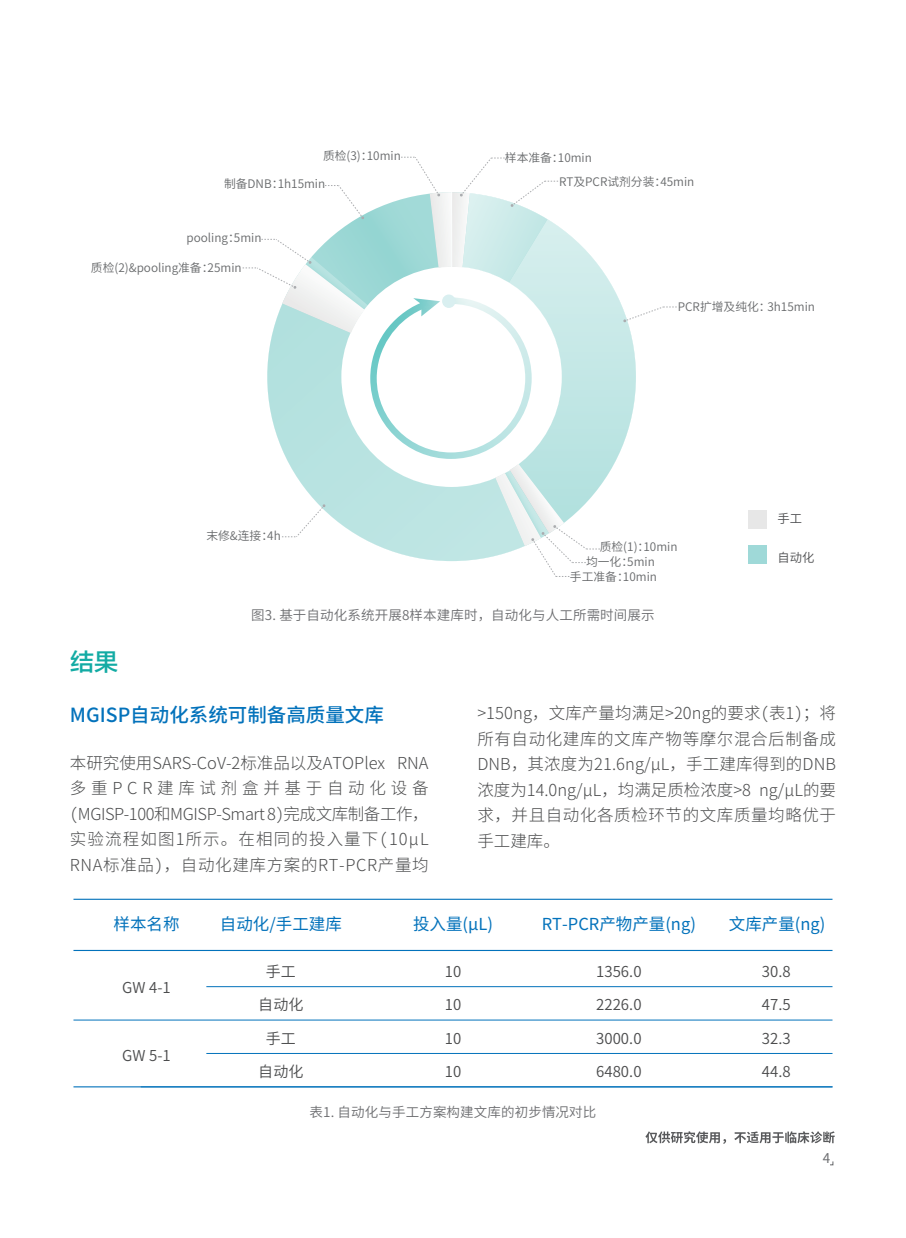
<style>
.page{position:relative;width:906px;height:1238px;background:#fff}
.page>*{position:absolute;margin:0;border:0;box-sizing:border-box;transform-origin:0 0}
.t1{font:24px "FZLTZHJW GB1 0";color:#13aba4}
.t2{font:500 19.5px "Source Han Sans CN";color:#0372bb}
.t3{font:300 16.5px/25.5px "Source Han Sans CN";letter-spacing:.035em;color:#4b4c4d;text-align:justify}
.t4{font:16.5px "Source Han Sans CN";color:#0372bb}
.t5{font:15px "Source Han Sans CN";letter-spacing:.005em;color:#4b4c4d}
.t6{font:13.5px "Source Han Sans CN";letter-spacing:.01em;color:#6c6d70}
.t7{font:13.5px "Source Han Sans CN";color:#6d6e71}
.t8{font:12.3px "Source Han Sans CN";color:#4e4f51}
.t9{font:11.7px/23.2px "Source Han Sans CN";color:#67696b}
</style>
<div class="page">
<svg style="left:645px;top:1131px;width:189px;height:12px"></svg>
<div style="left:748px;top:509px;width:18px;height:19px;background:#e7e7e7"></div>
<div style="left:748px;top:545px;width:18px;height:18px;background:#9fd9d8"></div>
<svg style="left:601px;top:269px;width:35px;height:216px"></svg>
<svg style="left:623px;top:307px;width:54px;height:15px"></svg>
<svg style="left:242px;top:157px;width:359px;height:420px"></svg>
<hr style="left:206px;top:1053px;width:626px;height:1px;background:#0372bb">
<hr style="left:206px;top:986px;width:626px;height:1px;background:#0372bb">
<hr style="left:73px;top:1019px;width:759px;height:1px;background:#0372bb">
<hr style="left:73px;top:1086px;width:759px;height:1px;background:#0372bb">
<hr style="left:73px;top:949px;width:759px;height:2px;background:#0372bb">
<hr style="left:73px;top:898px;width:759px;height:1px;background:#0372bb">
<p class="t9" style="left:323px;top:144px;width:79px">质检(3)：10min</p>
<p class="t9" style="left:224px;top:172px;width:103px">制备DNB：1h15min</p>
<p class="t9" style="left:186px;top:226px;width:76px">pooling：5min</p>
<p class="t9" style="left:91px;top:256px;width:152px">质检(2)&amp;pooling准备：25min</p>
<p class="t9" style="left:206px;top:524px;width:76px">末修&amp;连接：4h</p>
<p class="t9" style="left:559px;top:147px;width:137px;text-indent:-54px">样本准备：10min<br>RT及PCR试剂分装：45min</p>
<p class="t9" style="left:678px;top:295px;width:139px">PCR扩增及纯化：3h15min</p>
<p class="t9" style="left:600px;top:535px;width:79px">质检(1)：10min</p>
<p class="t9" style="left:586px;top:550px;width:70px">均一化：5min</p>
<p class="t9" style="left:570px;top:565px;width:88px">手工准备：10min</p>
<p class="t8" style="left:777px;top:512px;width:26px">手工</p>
<p class="t8" style="left:777px;top:550px;width:38px">自动化</p>
<h1 class="t1" style="left:70px;top:648px;width:49px">结果</h1>
<p class="t6" style="left:251px;top:608px;width:405px">图3. 基于自动化系统开展8样本建库时，自动化与人工所需时间展示</p>
<p class="t2" style="left:70px;top:703px;width:315px">MGISP自动化系统可制备高质量文库</p>
<p class="t3" style="left:70px;top:750px;width:360px">本研究使用SARS-CoV-2标准品以及ATOPlex RNA多重PCR建库试剂盒并基于自动化设备(MGISP-100和MGISP-Smart 8)完成文库制备工作，实验流程如图1所示。在相同的投入量下(10μL RNA标准品)，自动化建库方案的RT-PCR产量均</p>
<p class="t3" style="left:477px;top:700px;width:360px">&gt;150ng，文库产量均满足&gt;20ng的要求(表1)；将所有自动化建库的文库产物等摩尔混合后制备成DNB，其浓度为21.6ng/μL，手工建库得到的DNB浓度为14.0ng/μL，均满足质检浓度&gt;8 ng/μL的要求，并且自动化各质检环节的文库质量均略优于手工建库。</p>
<p class="t4" style="left:114px;top:915px;width:67px">样本名称</p>
<p class="t4" style="left:220px;top:915px;width:123px">自动化/手工建库</p>
<p class="t4" style="left:413px;top:915px;width:81px">投入量(μL)</p>
<p class="t4" style="left:542px;top:915px;width:156px">RT-PCR产物产量(ng)</p>
<p class="t4" style="left:729px;top:915px;width:98px">文库产量(ng)</p>
<p class="t5" style="left:266px;top:963px;width:32px">手工</p>
<p class="t5" style="left:258px;top:996px;width:47px">自动化</p>
<p class="t5" style="left:266px;top:1029px;width:32px">手工</p>
<p class="t5" style="left:258px;top:1063px;width:47px">自动化</p>
<p class="t5" style="left:596px;top:963px;width:47px">1356.0</p>
<p class="t5" style="left:596px;top:996px;width:47px">2226.0</p>
<p class="t5" style="left:596px;top:1029px;width:47px">3000.0</p>
<p class="t5" style="left:596px;top:1063px;width:47px">6480.0</p>
<p class="t5" style="left:762px;top:963px;width:30px">30.8</p>
<p class="t5" style="left:762px;top:996px;width:30px">47.5</p>
<p class="t5" style="left:762px;top:1029px;width:30px">32.3</p>
<p class="t5" style="left:762px;top:1063px;width:30px">44.8</p>
<p class="t5" style="left:445px;top:963px;width:18px">10</p>
<p class="t5" style="left:445px;top:996px;width:18px">10</p>
<p class="t5" style="left:445px;top:1029px;width:18px">10</p>
<p class="t5" style="left:445px;top:1063px;width:18px">10</p>
<p class="t5" style="left:122px;top:979px;width:50px">GW 4-1</p>
<p class="t5" style="left:122px;top:1046px;width:50px">GW 5-1</p>
<p class="t6" style="left:309px;top:1104px;width:288px">表1. 自动化与手工方案构建文库的初步情况对比</p>
<p class="t7" style="left:823px;top:1150px;width:9px">4</p>
</div>
